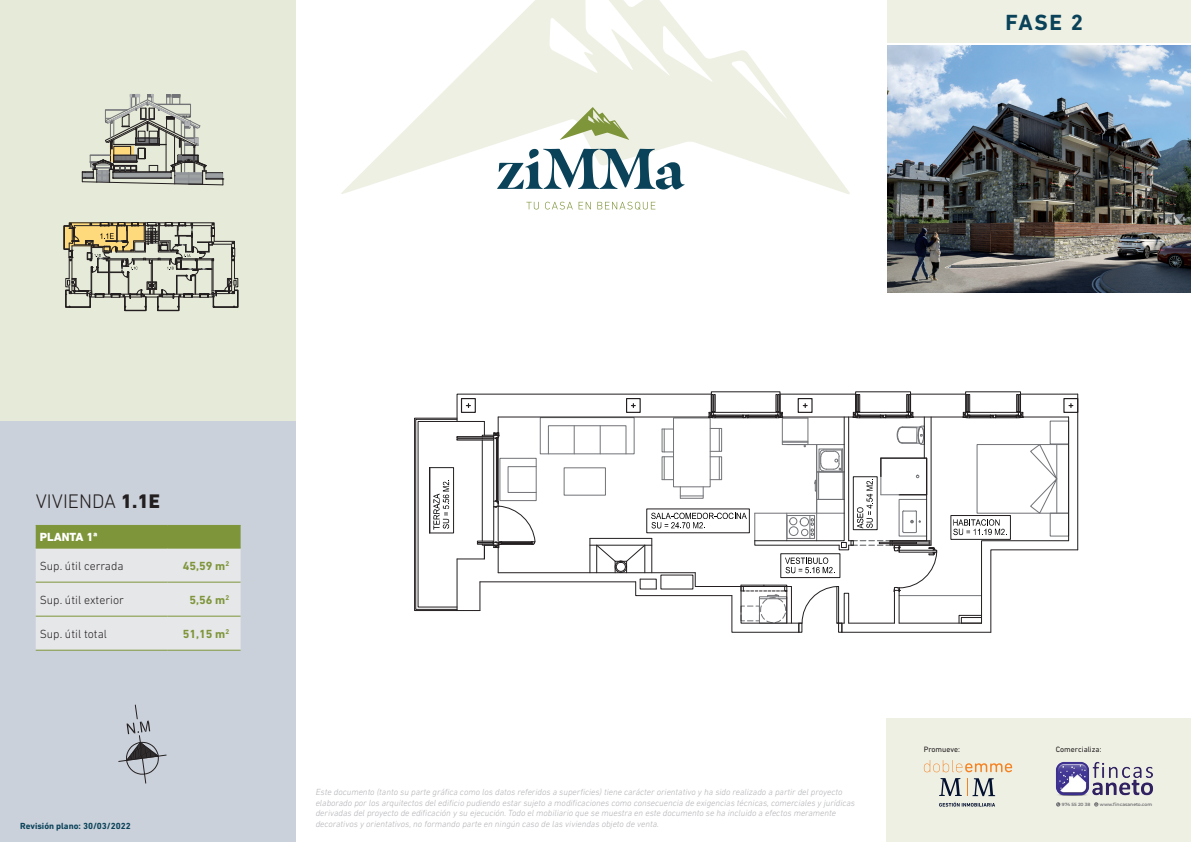
<style>
.page{position:relative;width:1191px;height:842px;background:#fff}
.page>*{position:absolute;margin:0;border:0;box-sizing:border-box;transform-origin:0 0}
.t1{font:700 22.3px "DIN Next LT Pro";color:#094259}
.t2{font:300 20px "DIN Next LT Pro";color:#231f20}
.t3{font:300 12px "DIN Next LT Pro";color:#231f20}
.t4{font:700 12px "DIN Next LT Pro";color:#7e953a}
.t5{font:800 12px "DIN Next LT Pro";color:#fff}
.t6{font:italic 300 9px/10.8px "DIN Next LT Pro";color:#aeafb3}
.t7{font:700 9px "DIN Next LT Pro";color:#094259}
.t8{font:7.9px "DIN Next LT Pro";color:#231f20}
.t9{font:600 4.5px "Montserrat";color:#6c6d70}
.s1{font-weight:800}
</style>
<div class="page">
<div style="left:0;top:0;width:296px;height:841px;background:#e6ead8"></div>
<div style="left:0;top:421px;width:296px;height:420px;background:#cbd1da"></div>
<div style="left:886px;top:719px;width:305px;height:123px;background:#eff0e4"></div>
<svg style="left:1094px;top:802px;width:4px;height:4px"></svg>
<svg style="left:1056px;top:802px;width:4px;height:4px"></svg>
<img style="left:1056px;top:761px;width:97px;height:35px">
<svg style="left:924px;top:760px;width:88px;height:12px"></svg>
<svg style="left:939px;top:802px;width:56px;height:5px"></svg>
<svg style="left:967px;top:778px;width:28px;height:18px"></svg>
<svg style="left:939px;top:778px;width:22px;height:18px"></svg>
<svg style="left:118px;top:704px;width:49px;height:80px"></svg>
<svg style="left:341px;top:0;width:509px;height:194px"></svg>
<div style="left:887px;top:0;width:304px;height:43px;background:#eff0e4"></div>
<img style="left:887px;top:45px;width:304px;height:247px">
<div style="left:1049px;top:421px;width:20px;height:23px;border:1px solid #717377"></div>
<hr style="left:899px;top:595px;width:82px;height:1px;background:#717377">
<svg style="left:962px;top:394px;width:62px;height:25px"></svg>
<div style="left:967px;top:394px;width:3px;height:18px;border:1px solid #231f20"></div>
<div style="left:965px;top:391px;width:56px;height:22px;border:1px solid #231f20"></div>
<hr style="left:1068px;top:417px;width:1px;height:124px;background:#231f20">
<hr style="left:1077px;top:394px;width:1px;height:156px;background:#231f20">
<hr style="left:910px;top:394px;width:55px;height:1px;background:#231f20">
<hr style="left:1020px;top:394px;width:57px;height:1px;background:#231f20">
<hr style="left:842px;top:632px;width:148px;height:1px;background:#231f20">
<div style="left:1063px;top:398px;width:15px;height:15px;border:1px solid #231f20"></div>
<hr style="left:899px;top:623px;width:82px;height:1px;background:#231f20">
<hr style="left:910px;top:417px;width:55px;height:1px;background:#231f20">
<hr style="left:1020px;top:417px;width:48px;height:1px;background:#231f20">
<svg style="left:414px;top:393px;width:523px;height:240px"></svg>
<hr style="left:890px;top:540px;width:36px;height:1px;background:#231f20">
<svg style="left:953px;top:443px;width:125px;height:190px"></svg>
<svg style="left:36px;top:526px;width:205px;height:124px;background:#d2d7c7"></svg>
<hr style="left:36px;top:525px;width:132px;height:1px;background:#7e953a">
<hr style="left:168px;top:525px;width:73px;height:1px;background:#7e953a">
<hr style="left:36px;top:548px;width:132px;height:1px;background:#7e953a">
<hr style="left:168px;top:548px;width:73px;height:1px;background:#7e953a">
<hr style="left:36px;top:582px;width:132px;height:1px;background:#7e953a">
<hr style="left:36px;top:616px;width:132px;height:1px;background:#7e953a">
<hr style="left:36px;top:650px;width:132px;height:1px;background:#7e953a">
<hr style="left:168px;top:582px;width:73px;height:1px;background:#7e953a">
<hr style="left:168px;top:616px;width:73px;height:1px;background:#7e953a">
<hr style="left:168px;top:650px;width:73px;height:1px;background:#7e953a">
<svg style="left:82px;top:94px;width:142px;height:91px"></svg>
<div style="left:157px;top:297px;width:22px;height:14px;border:1px solid #231f20"></div>
<div style="left:124px;top:297px;width:22px;height:14px;border:1px solid #231f20"></div>
<svg style="left:63px;top:222px;width:175px;height:86px"></svg>
<svg style="left:526px;top:202px;width:129px;height:8px"></svg>
<svg style="left:497px;top:149px;width:187px;height:40px"></svg>
<svg style="left:560px;top:107px;width:69px;height:33px;background:#c9d1ab"></svg>
<h1 class="t1" style="left:1005px;top:10px;width:79px">FASE 2</h1>
<h2 class="t2" style="left:36px;top:490px;width:126px">VIVIENDA <span class="s1">1.1E</span></h2>
<h3 class="t5" style="left:40px;top:530px;width:59px">PLANTA 1ª</h3>
<h3 class="t3" style="left:40px;top:559px;width:85px">Sup. útil cerrada</h3>
<h3 class="t4" style="left:183px;top:558px;width:48px">45,59 m<sup>2</sup></h3>
<h3 class="t3" style="left:40px;top:593px;width:86px">Sup. útil exterior</h3>
<h3 class="t4" style="left:189px;top:592px;width:41px">5,56 m<sup>2</sup></h3>
<h3 class="t3" style="left:40px;top:627px;width:69px">Sup. útil total</h3>
<h3 class="t4" style="left:183px;top:626px;width:48px">51,15 m<sup>2</sup></h3>
<p class="t6" style="left:316px;top:786px;width:541px">Este documento (tanto su parte gráfica como los datos referidos a superficies) tiene carácter orientativo y ha sido realizado a partir del proyecto elaborado por los arquitectos del edificio pudiendo estar sujeto a modificaciones como consecuencia de exigencias técnicas, comerciales y jurídicas derivadas del proyecto de edificación y su ejecución. Todo el mobiliario que se muestra en este documento se ha incluido a efectos meramente</p>
<p class="t7" style="left:20px;top:821px;width:112px">Revisión plano: 30/03/2022</p>
<p class="t6" style="left:316px;top:819px;width:345px">decorativos y orientativos, no formando parte en ningún caso de las viviendas objeto de venta.</p>
<p class="t8" style="left:924px;top:745px;width:38px">Promueve:</p>
<p class="t8" style="left:1055px;top:745px;width:47px">Comercializa:</p>
<p class="t9" style="left:1062px;top:801px;width:30px">974 55 20 38</p>
<p class="t9" style="left:1100px;top:801px;width:54px">www.fincasaneto.com</p>
</div>
